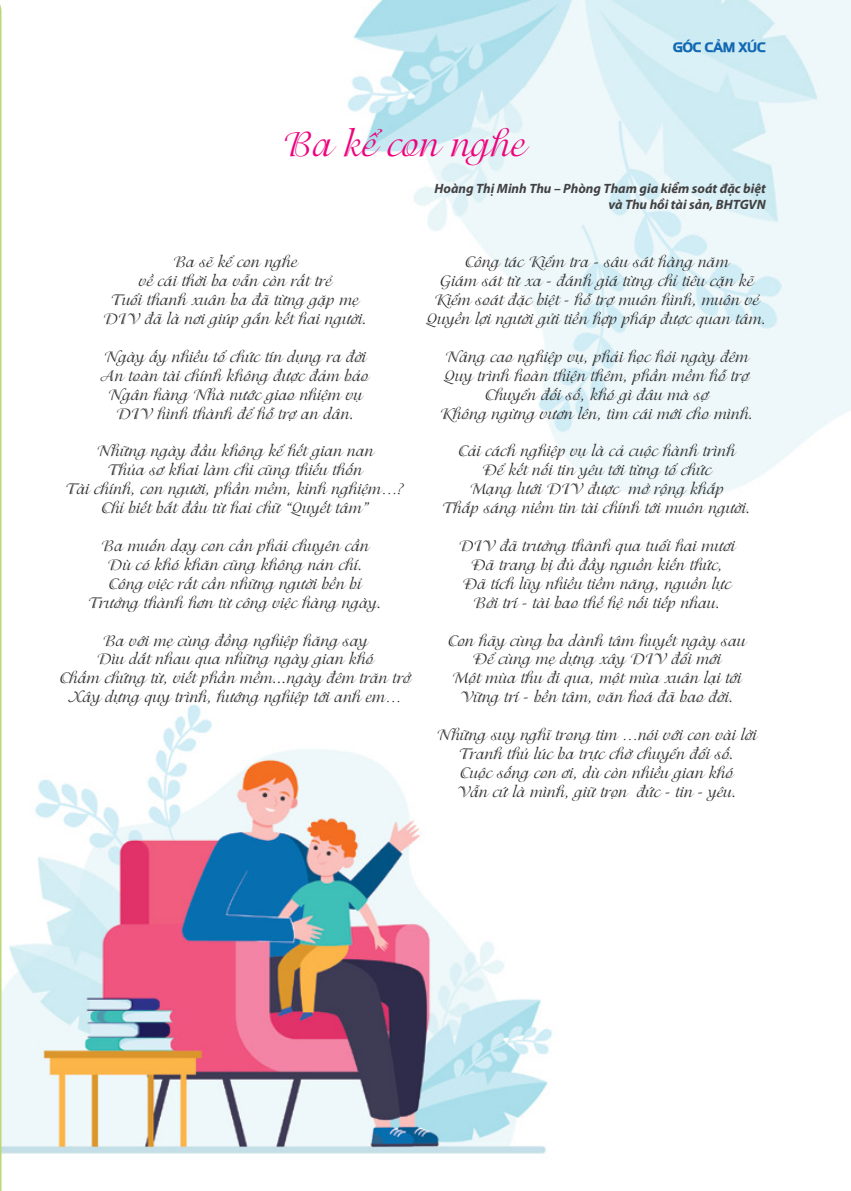
<style>
.page{position:relative;width:851px;height:1191px;background:#fff}
.page>*{position:absolute;margin:0;border:0;box-sizing:border-box;transform-origin:0 0}
.t1{font:36px "UTM Isadora";color:#ed037c}
.t2{font:15.75px/18.9px "UTM Isadora";color:#292829;text-align:center}
.t3{font:italic 700 13.5px/16.2px "Myriad Pro";color:#414042;text-align:right}
.t4{font:13.5px "UTM Hanzel";color:#1268b3}
</style>
<div class="page">
<img style="left:2px;top:0;width:848px;height:1154px">
<svg style="left:0;top:4px;width:1px;height:1187px"></svg>
<h1 class="t1" style="left:283px;top:120px;width:244px">Ba kể con nghe</h1>
<p class="t4" style="left:673px;top:38px;width:94px">GÓC CẢM XÚC</p>
<p class="t3" style="left:434px;top:180px;width:333px">Hoàng Thị Minh Thu – Phòng Tham gia kiểm soát đặc biệt và Thu hồi tài sản, BHTGVN</p>
<p class="t2" style="left:103px;top:252px;width:265px">Ba sẽ kể con nghe<br>về cái thời ba vẫn còn rất trẻ<br>Tuổi thanh xuân ba đã từng gặp mẹ<br>DIV đã là nơi giúp gắn kết hai người.</p>
<p class="t2" style="left:102px;top:347px;width:269px">Ngày ấy nhiều tổ chức tín dụng ra đời<br>An toàn tài chính không được đảm bảo<br>Ngân hàng Nhà nước giao nhiệm vụ<br>DIV hình thành để hỗ trợ an dân.</p>
<p class="t2" style="left:66px;top:441px;width:339px">Những ngày đầu không kể hết gian nan<br>Thủa sơ khai làm chi cũng thiếu thốn<br>Tài chính, con người, phần mềm, kinh nghiệm…?<br>Chỉ biết bắt đầu từ hai chữ “Quyết tâm”</p>
<p class="t2" style="left:89px;top:536px;width:294px">Ba muốn dạy con cần phải chuyên cần Dù có khó khăn cũng không nản chí.<br>Công việc rất cần những người bền bỉ Trưởng thành hơn từ công việc hàng ngày.</p>
<p class="t2" style="left:60px;top:630px;width:352px">Ba với mẹ cùng đồng nghiệp hăng say<br>Dìu dắt nhau qua những ngày gian khó<br>Chấm chứng từ, viết phần mềm...ngày đêm trăn trở Xây dựng quy trình, hướng nghiệp tới anh em…</p>
<p class="t2" style="left:427px;top:252px;width:341px">Công tác Kiểm tra - sâu sát hàng năm<br>Giám sát từ xa - đánh giá từng chỉ tiêu cặn kẽ Kiểm soát đặc biệt - hỗ trợ muôn hình, muôn vẻ Quyền lợi người gửi tiền hợp pháp được quan tâm.</p>
<p class="t2" style="left:440px;top:347px;width:315px">Nâng cao nghiệp vụ, phải học hỏi ngày đêm Quy trình hoàn thiện thêm, phần mềm hỗ trợ Chuyển đối số, khó gì đâu mà sợ<br>Không ngừng vươn lên, tìm cái mới cho mình.</p>
<p class="t2" style="left:443px;top:441px;width:309px">Cải cách nghiệp vụ là cả cuộc hành trình<br>Để kết nối tin yêu tới từng tổ chức<br>Mạng lưới DIV được mở rộng khắp<br>Thắp sáng niềm tin tài chính tới muôn người.</p>
<p class="t2" style="left:458px;top:536px;width:278px">DIV đã trưởng thành qua tuổi hai mươi Đã trang bị đủ đầy nguồn kiến thức, Đã tích lũy nhiều tiềm năng, nguồn lực Bởi trí - tài bao thế hệ nối tiếp nhau.</p>
<p class="t2" style="left:448px;top:630px;width:299px">Con hãy cùng ba dành tâm huyết ngày sau Để cùng mẹ dựng xây DIV đổi mới<br>Một mùa thu đi qua, một mùa xuân lại tới Vững trí - bền tâm, văn hoá đã bao đời.</p>
<p class="t2" style="left:437px;top:725px;width:321px">Những suy nghĩ trong tim …nói với con vài lời Tranh thủ lúc ba trực chờ chuyển đổi số.<br>Cuộc sống con ơi, dù còn nhiều gian khó<br>Vẫn cứ là mình, giữ trọn đức - tin - yêu.</p>
</div>
